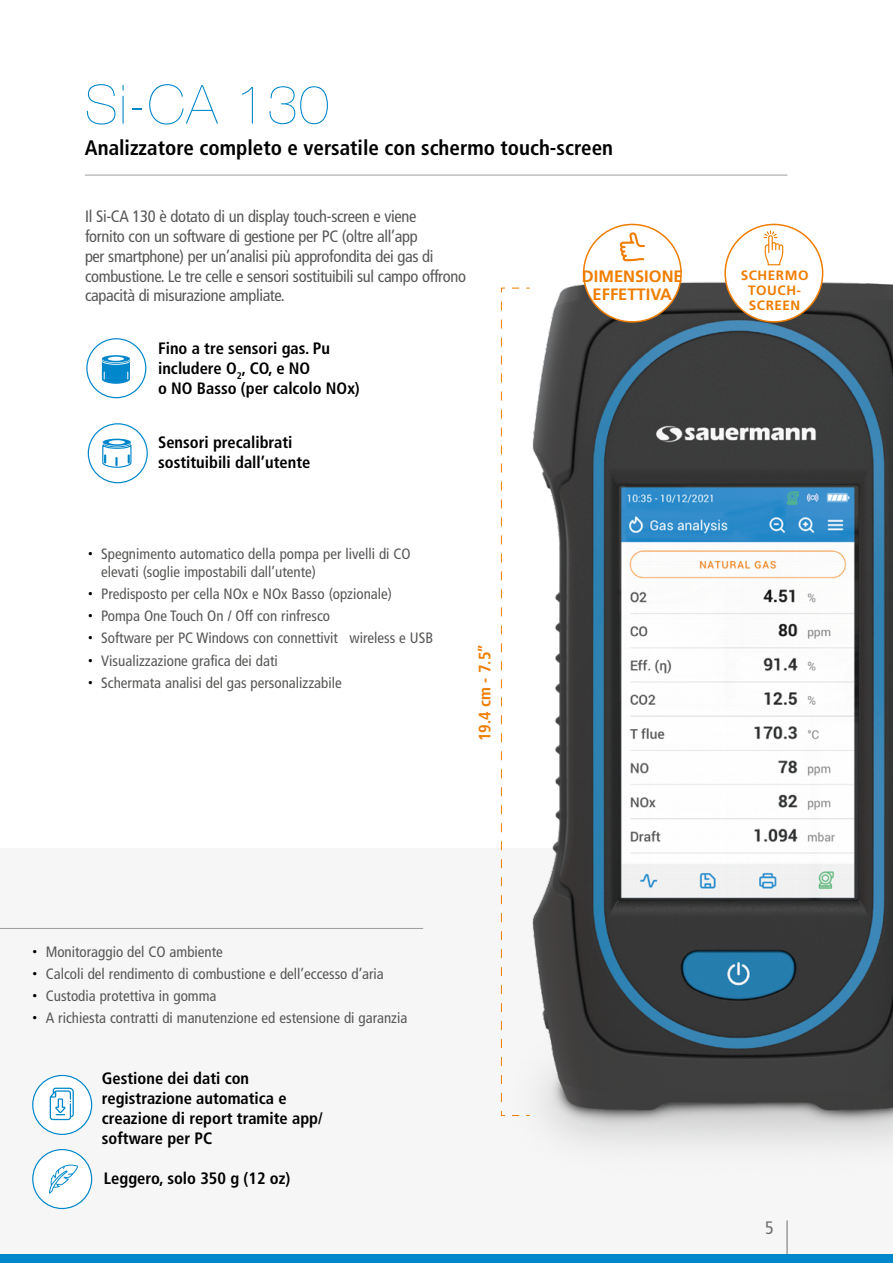
<style>
.page{position:relative;width:893px;height:1263px;background:#fff}
.page>*{position:absolute;margin:0;border:0;box-sizing:border-box;transform-origin:0 0}
.t1{font:200 54px "Helvetica Neue LT Std";letter-spacing:.03em;color:#0086ca}
.t2{font:700 condensed 21px "Frutiger LT Std";color:#000}
.t3{font:condensed 18px "Frutiger LT Std";color:#706f6f}
.t4{font:condensed 16.5px/19.8px "Frutiger LT Std";letter-spacing:-.02em;color:#575756}
.t5{font:700 condensed 16.5px/19.8px "Frutiger LT Std";color:#000}
.t6{font:700 16.5px/18px "Frutiger LT Std";color:#ef7d00;text-align:center}
.t7{font:700 condensed 16.5px "Frutiger LT Std";color:#ef7d00}
.t8{font:condensed 15px/18px "Frutiger LT Std";color:#575756}
.t9{font:700 13.5px/15px "Frutiger LT Std";letter-spacing:.04em;color:#ef7d00;text-align:center}
.s1{font-family:"Helvetica";font-stretch:normal;color:#000}
</style>
<div class="page">
<div style="left:0;top:848px;width:893px;height:406px;background:#f6f6f6"></div>
<div style="left:33px;top:1075px;width:59px;height:59px;background:#fff;border-radius:50%"></div>
<div style="left:32px;top:1075px;width:60px;height:60px;border:1px solid #0086ca;border-radius:50%"></div>
<svg style="left:50px;top:1088px;width:24px;height:32px"></svg>
<div style="left:33px;top:1149px;width:59px;height:59px;background:#fff;border-radius:50%"></div>
<div style="left:32px;top:1149px;width:60px;height:60px;border:1px solid #0086ca;border-radius:50%"></div>
<svg style="left:49px;top:1164px;width:29px;height:30px"></svg>
<hr style="left:85px;top:175px;width:702px;height:1px;background:#9d9d9c">
<img style="left:500px;top:227px;width:393px;height:919px">
<div style="left:86px;top:338px;width:60px;height:60px;border:1px solid #0086ca;border-radius:50%"></div>
<svg style="left:102px;top:355px;width:28px;height:29px"></svg>
<div style="left:88px;top:423px;width:60px;height:60px;border:1px solid #0086ca;border-radius:50%"></div>
<svg style="left:102px;top:439px;width:30px;height:29px"></svg>
<svg style="left:501px;top:287px;width:29px;height:829px"></svg>
<div style="left:584px;top:224px;width:97px;height:98px;background:#fff;border-radius:50%"></div>
<div style="left:583px;top:224px;width:99px;height:99px;border:2px solid #ef7d00;border-radius:50%"></div>
<svg style="left:619px;top:232px;width:26px;height:30px"></svg>
<hr style="left:787px;top:1220px;width:1px;height:43px;background:#706f6f">
<div style="left:0;top:1254px;width:893px;height:9px;background:#0086ca"></div>
<div style="left:725px;top:224px;width:98px;height:98px;background:#fff;border-radius:50%"></div>
<div style="left:724px;top:224px;width:99px;height:99px;border:2px solid #ef7d00;border-radius:50%"></div>
<svg style="left:763px;top:230px;width:20px;height:35px"></svg>
<hr style="left:0;top:928px;width:423px;height:1px;background:#9d9d9c">
<h1 class="t1" style="left:85px;top:73px;width:246px">Si-CA 130</h1>
<h2 class="t2" style="left:85px;top:135px;width:530px">Analizzatore completo e versatile con schermo touch-screen</h2>
<p class="t4" style="left:85px;top:207px;width:382px">Il Si-CA 130 è dotato di un display touch-screen e viene<br>fornito con un software di gestione per PC (oltre all’app<br>per smartphone) per un’analisi più approfondita dei gas di combustione. Le tre celle e sensori sostituibili sul campo offrono capacità di misurazione ampliate.</p>
<p class="t5" style="left:158px;top:338px;width:203px">Fino a tre sensori gas. Pu includere O<sub>2</sub>, CO, e NO<br>o NO Basso (per calcolo NOx)</p>
<p class="t5" style="left:158px;top:433px;width:154px">Sensori precalibrati sostituibili dall’utente</p>
<p class="t8" style="left:101px;top:544px;width:311px;text-indent:-14px"><span class="s1">•</span> Spegnimento automatico della pompa per livelli di CO elevati (soglie impostabili dall’utente)</p>
<p class="t8" style="left:88px;top:585px;width:306px"><span class="s1">•</span> Predisposto per cella NOx e NOx Basso (opzionale)</p>
<p class="t8" style="left:88px;top:607px;width:244px"><span class="s1">•</span> Pompa One Touch On / Off con rinfresco</p>
<p class="t8" style="left:88px;top:629px;width:347px"><span class="s1">•</span> Software per PC Windows con connettivit wireless e USB</p>
<p class="t8" style="left:88px;top:651px;width:192px"><span class="s1">•</span> Visualizzazione grafica dei dati</p>
<p class="t8" style="left:88px;top:674px;width:255px"><span class="s1">•</span> Schermata analisi del gas personalizzabile</p>
<p class="t7" style="left:475px;top:741px;width:98px;rotate:-90deg">19.4 cm - 7.5’’</p>
<p class="t6" style="left:582px;top:268px;width:102px">DIMENSIONE<br>EFFETTIVA</p>
<p class="t9" style="left:741px;top:268px;width:69px">SCHERMO<br>TOUCH-<br>SCREEN</p>
<p class="t8" style="left:32px;top:943px;width:192px"><span class="s1">•</span> Monitoraggio del CO ambiente</p>
<p class="t8" style="left:32px;top:965px;width:353px"><span class="s1">•</span> Calcoli del rendimento di combustione e dell’eccesso d’aria</p>
<p class="t8" style="left:32px;top:987px;width:186px"><span class="s1">•</span> Custodia protettiva in gomma</p>
<p class="t8" style="left:32px;top:1009px;width:377px"><span class="s1">•</span> A richiesta contratti di manutenzione ed estensione di garanzia</p>
<p class="t5" style="left:102px;top:1069px;width:222px">Gestione dei dati con registrazione automatica e creazione di report tramite app/ software per PC</p>
<p class="t5" style="left:104px;top:1168px;width:188px">Leggero, solo 350 g (12 oz)</p>
<p class="t3" style="left:765px;top:1217px;width:10px">5</p>
</div>
